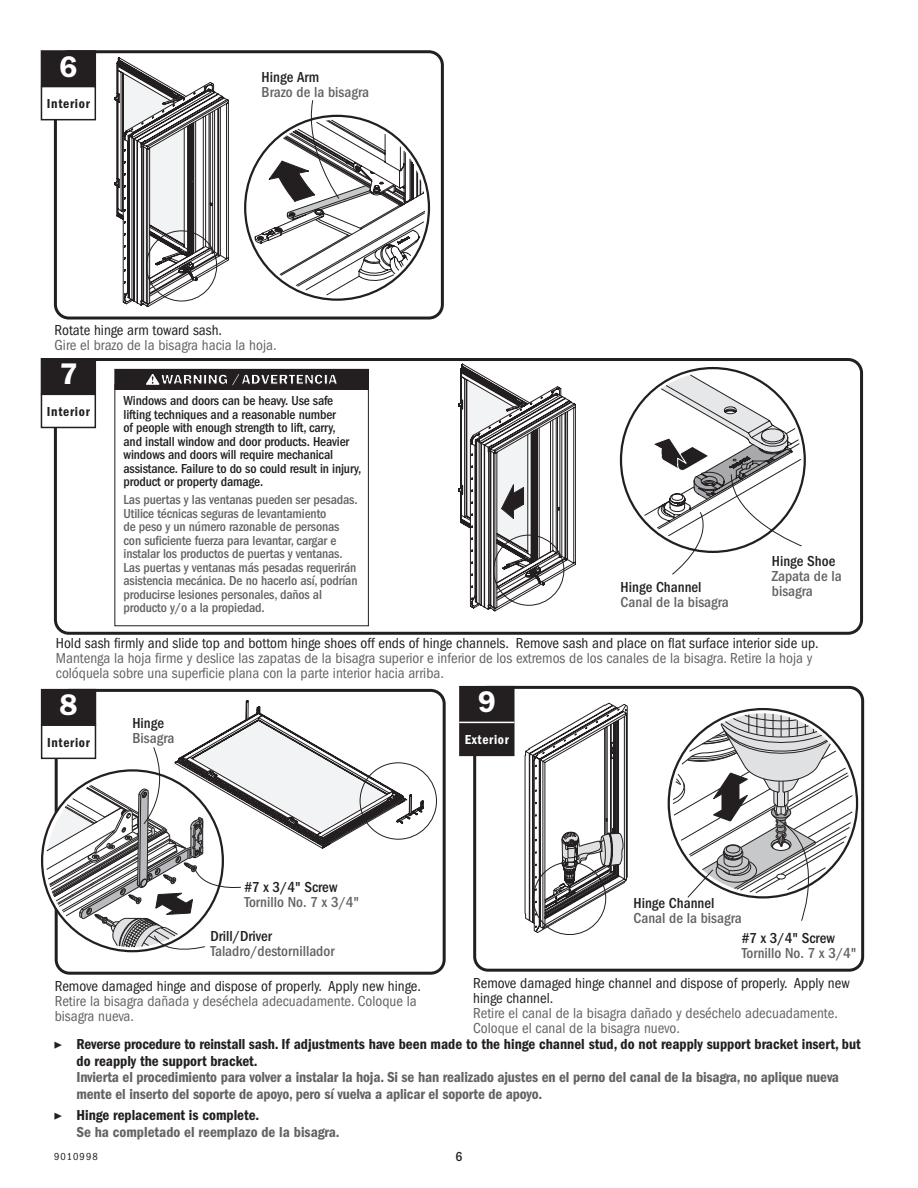
<style>
.page{position:relative;width:918px;height:1188px;background:#fff}
.page>*{position:absolute;margin:0;border:0;box-sizing:border-box;transform-origin:0 0}
.t1{font:600 30px "ITC Franklin Gothic Std";color:#fff}
.t2{font:condensed 15px/15px "ITC Franklin Gothic Std";color:#636366}
.t3{font:condensed 15px/15px "ITC Franklin Gothic Std";color:#231f20}
.t4{font:15px/16.5px "ITC Franklin Gothic Std Dm Cd";letter-spacing:-.01em;color:#636366}
.t5{font:15px/16.5px "ITC Franklin Gothic Std Dm Cd";color:#231f20}
.t6{font:500 condensed 15px "ITC Franklin Gothic Std";color:#636366}
.t7{font:500 condensed 15px "ITC Franklin Gothic Std";color:#231f20}
.t8{font:500 condensed 13.5px/13.5px "ITC Franklin Gothic Std";letter-spacing:-.01em;color:#636366}
.t9{font:500 condensed 13.5px/13.5px "ITC Franklin Gothic Std";letter-spacing:-.01em;color:#231f20}
.t10{font:13.5px "ITC Franklin Gothic Std Dm Cd";letter-spacing:.05em;color:#231f20}
.t11{font:13.5px "ITC Franklin Gothic Std Dm Cd";letter-spacing:.05em;color:#fff}
.t12{font:condensed 10.5px "ITC Franklin Gothic Std";letter-spacing:.1em;color:#231f20}
.s1{font-family:"Minion Pro";font-weight:700;font-stretch:condensed}
.s2{font-family:"Minion Pro";font-weight:700;font-stretch:condensed;color:#231f20}
.s3{color:#231f20}
</style>
<div class="page">
<div style="left:473px;top:686px;width:391px;height:286px;border:3px solid #231f20;border-radius:13px"></div>
<div style="left:459px;top:686px;width:56px;height:36px;background:#231f20;border:2px solid #231f20"></div>
<div style="left:459px;top:722px;width:56px;height:34px;background:#231f20;border:2px solid #231f20"></div>
<hr style="left:459px;top:722px;width:56px;height:1px;background:#fff">
<div style="left:55px;top:689px;width:391px;height:286px;border:3px solid #231f20;border-radius:13px"></div>
<div style="left:41px;top:689px;width:55px;height:36px;background:#231f20"></div>
<div style="left:41px;top:724px;width:55px;height:35px;background:#fff;border:2px solid #231f20"></div>
<div style="left:54px;top:358px;width:809px;height:277px;border:3px solid #231f20;border-radius:14px"></div>
<div style="left:41px;top:358px;width:55px;height:36px;background:#231f20"></div>
<div style="left:41px;top:394px;width:55px;height:34px;background:#fff;border:2px solid #231f20"></div>
<svg style="left:525px;top:703px;width:102px;height:232px"></svg>
<svg style="left:46px;top:700px;width:391px;height:257px"></svg>
<svg style="left:672px;top:713px;width:181px;height:208px"></svg>
<svg style="left:458px;top:364px;width:118px;height:247px"></svg>
<svg style="left:644px;top:375px;width:158px;height:200px"></svg>
<div style="left:114px;top:384px;width:255px;height:242px;border:1px solid #231f20"></div>
<div style="left:115px;top:369px;width:253px;height:20px;background:#231f20"></div>
<div style="left:114px;top:369px;width:255px;height:21px;border:1px solid #231f20"></div>
<svg style="left:146px;top:374px;width:56px;height:11px"></svg>
<svg style="left:203px;top:375px;width:4px;height:9px"></svg>
<svg style="left:208px;top:374px;width:129px;height:12px"></svg>
<div style="left:54px;top:50px;width:390px;height:270px;border:3px solid #231f20;border-radius:14px"></div>
<div style="left:41px;top:50px;width:55px;height:37px;background:#231f20;border:2px solid #231f20"></div>
<div style="left:41px;top:86px;width:55px;height:34px;background:#fff;border:2px solid #231f20"></div>
<svg style="left:115px;top:57px;width:114px;height:250px"></svg>
<svg style="left:245px;top:116px;width:184px;height:184px"></svg>
<svg style="left:255px;top:100px;width:170px;height:195px"></svg>
<h1 class="t1" style="left:59px;top:49px;width:19px">6</h1>
<p class="t10" style="left:47px;top:96px;width:44px">Interior</p>
<p class="t7" style="left:262px;top:68px;width:59px">Hinge Arm</p>
<p class="t6" style="left:262px;top:83px;width:109px">Brazo de la bisagra</p>
<p class="t3" style="left:55px;top:323px;width:169px">Rotate hinge arm toward sash.</p>
<p class="t2" style="left:55px;top:338px;width:224px">Gire el brazo de la bisagra hacia la hoja.</p>
<h1 class="t1" style="left:59px;top:356px;width:19px">7</h1>
<p class="t10" style="left:47px;top:404px;width:44px">Interior</p>
<p class="t9" style="left:124px;top:394px;width:239px">Windows and doors can be heavy. Use safe lifting techniques and a reasonable number<br>of people with enough strength to lift, carry,<br>and install window and door products. Heavier windows and doors will require mechanical assistance. Failure to do so could result in injury, product or property damage.</p>
<p class="t8" style="left:124px;top:493px;width:236px">Las puertas y las ventanas pueden ser pesadas.<br>Utilice técnicas seguras de levantamiento<br>de peso y un número razonable de personas con suficiente fuerza para levantar, cargar e instalar los productos de puertas y ventanas.<br>Las puertas y ventanas más pesadas requerirán asistencia mecánica. De no hacerlo así, podrían producirse lesiones personales, daños al producto y/o a la propiedad.</p>
<p class="t7" style="left:772px;top:553px;width:65px">Hinge Shoe</p>
<p class="t6" style="left:772px;top:568px;width:71px">Zapata de la</p>
<p class="t7" style="left:621px;top:579px;width:82px">Hinge Channel</p>
<p class="t6" style="left:772px;top:583px;width:42px">bisagra</p>
<p class="t6" style="left:621px;top:594px;width:110px">Canal de la bisagra</p>
<p class="t3" style="left:56px;top:636px;width:764px">Hold sash firmly and slide top and bottom hinge shoes off ends of hinge channels. Remove sash and place on flat surface interior side up.</p>
<p class="t2" style="left:56px;top:651px;width:758px">Mantenga la hoja firme y deslice las zapatas de la bisagra superior e inferior de los extremos de los canales de la bisagra. Retire la hoja y colóquela sobre una superficie plana con la parte interior hacia arriba.</p>
<h1 class="t1" style="left:60px;top:687px;width:19px">8</h1>
<p class="t10" style="left:47px;top:735px;width:44px">Interior</p>
<p class="t7" style="left:132px;top:714px;width:33px">Hinge</p>
<p class="t6" style="left:132px;top:729px;width:43px">Bisagra</p>
<h1 class="t1" style="left:478px;top:684px;width:19px">9</h1>
<p class="t11" style="left:465px;top:732px;width:46px">Exterior</p>
<p class="t7" style="left:244px;top:879px;width:95px">#7 x 3/4" Screw</p>
<p class="t6" style="left:244px;top:894px;width:116px">Tornillo No. 7 x 3/4"</p>
<p class="t7" style="left:210px;top:928px;width:63px">Drill/Driver</p>
<p class="t6" style="left:210px;top:943px;width:126px">Taladro/destornillador</p>
<p class="t3" style="left:55px;top:978px;width:368px">Remove damaged hinge and dispose of properly. Apply new hinge.</p>
<p class="t2" style="left:55px;top:993px;width:364px">Retire la bisagra dañada y deséchela adecuadamente. Coloque la bisagra nueva.</p>
<p class="t7" style="left:634px;top:894px;width:82px">Hinge Channel</p>
<p class="t6" style="left:634px;top:909px;width:110px">Canal de la bisagra</p>
<p class="t7" style="left:742px;top:929px;width:95px">#7 x 3/4" Screw</p>
<p class="t6" style="left:742px;top:944px;width:116px">Tornillo No. 7 x 3/4"</p>
<p class="t3" style="left:473px;top:975px;width:378px">Remove damaged hinge channel and dispose of properly. Apply new hinge channel.</p>
<p class="t2" style="left:473px;top:1005px;width:366px">Retire el canal de la bisagra dañado y deséchelo adecuadamente.<br>Coloque el canal de la bisagra nuevo.</p>
<p class="t5" style="left:77px;top:1036px;width:786px;text-indent:-23px"><span class="s1">▶</span> Reverse procedure to reinstall sash. If adjustments have been made to the hinge channel stud, do not reapply support bracket insert, but do reapply the support bracket.</p>
<p class="t4" style="left:77px;top:1069px;width:764px">Invierta el procedimiento para volver a instalar la hoja. Si se han realizado ajustes en el perno del canal de la bisagra, no aplique nueva mente el inserto del soporte de apoyo, pero sí vuelva a aplicar el soporte de apoyo.</p>
<p class="t4" style="left:76px;top:1107px;width:265px;text-indent:-23px"><span class="s2">▶</span> <span class="s3">Hinge replacement is complete.<br></span>Se ha completado el reemplazo de la bisagra.</p>
<p class="t12" style="left:54px;top:1151px;width:45px">9010998</p>
<p class="t9" style="left:456px;top:1150px;width:8px">6</p>
</div>
